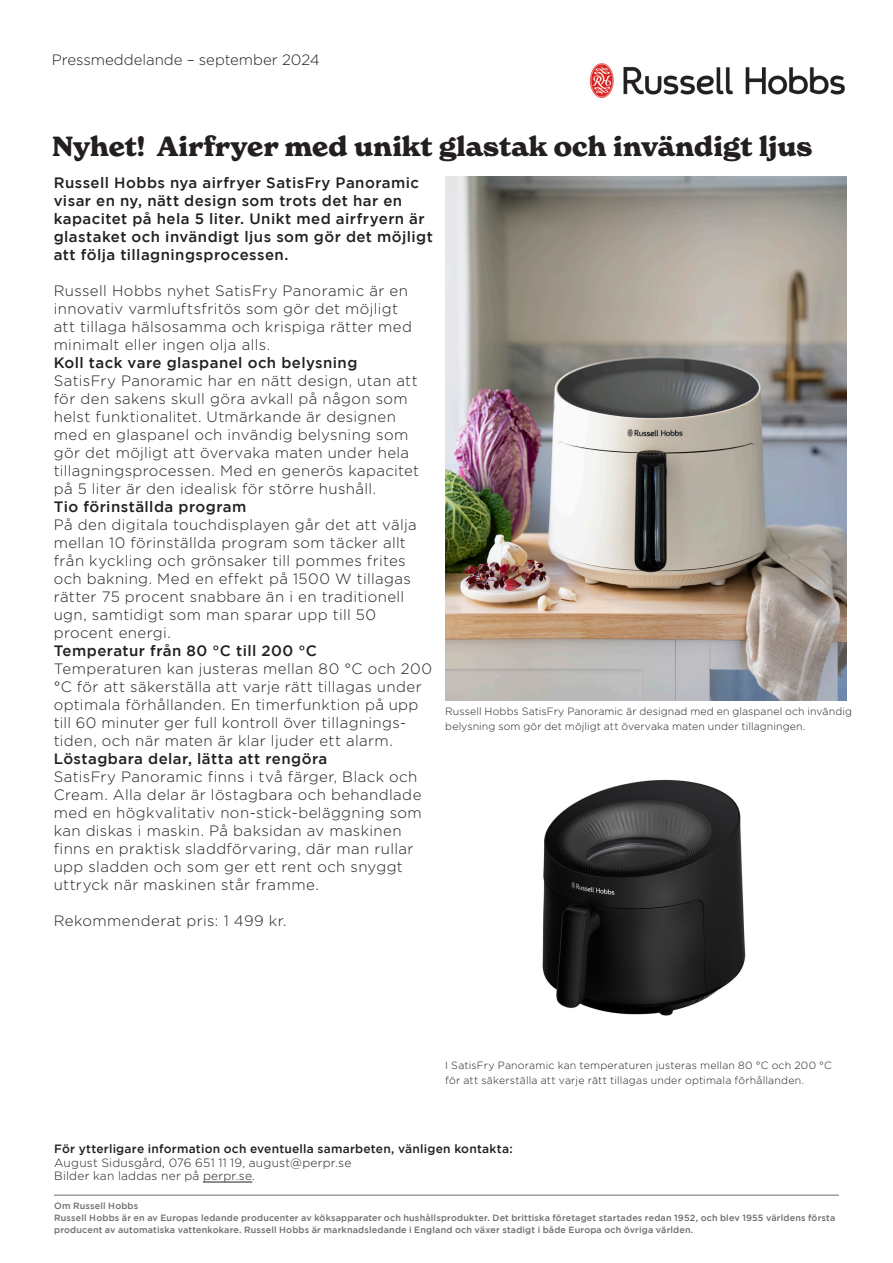
<style>
.page{position:relative;width:893px;height:1263px;background:#fff}
.page>*{position:absolute;margin:0;border:0;box-sizing:border-box;transform-origin:0 0}
.t1{font:700 27px "New Spirit";color:#231f20}
.t2{font:300 15px/18px "Gotham";letter-spacing:.025em;color:#231f20}
.t3{font:500 15px/18px "Gotham";letter-spacing:.03em;color:#231f20}
.t4{font:300 15px "Gotham";color:#231f20}
.t5{font:300 12px/13.5px "Gotham";letter-spacing:.015em;color:#231f20}
.t6{font:500 12px "Gotham";letter-spacing:.02em;color:#231f20}
.t7{font:300 10.5px/15px "Gotham";letter-spacing:.015em;color:#231f20}
.t8{font:500 9px/12px "Gotham";letter-spacing:.02em;color:#6c6d70}
.s1{font-weight:500}
</style>
<div class="page">
<img style="left:589px;top:63px;width:256px;height:35px">
<img style="left:445px;top:177px;width:401px;height:523px">
<hr style="left:54px;top:1195px;width:785px;height:1px;background:#6c6d70">
<hr style="left:203px;top:1182px;width:49px;height:1px;background:#231f20">
<img style="left:542px;top:779px;width:204px;height:237px">
<p class="t4" style="left:52px;top:51px;width:269px">Pressmeddelande – september 2024</p>
<p class="t1" style="left:52px;top:130px;width:762px">Nyhet! Airfryer med unikt glastak och invändigt ljus</p>
<p class="t3" style="left:54px;top:173px;width:381px">Russell Hobbs nya airfryer SatisFry Panoramic visar en ny, nätt design som trots det har en kapacitet på hela 5 liter. Unikt med airfryern är glastaket och invändigt ljus som gör det möjligt att följa tillagningsprocessen.</p>
<p class="t2" style="left:54px;top:281px;width:360px">Russell Hobbs nyhet SatisFry Panoramic är en innovativ varmluftsfritös som gör det möjligt att tillaga hälsosamma och krispiga rätter med minimalt eller ingen olja alls.</p>
<p class="t2" style="left:54px;top:353px;width:367px"><span class="s1">Koll tack vare glaspanel och belysning </span>SatisFry Panoramic har en nätt design, utan att för den sakens skull göra avkall på någon som helst funktionalitet. Utmärkande är designen med en glaspanel och invändig belysning som gör det möjligt att övervaka maten under hela tillagningsprocessen. Med en generös kapacitet på 5 liter är den idealisk för större hushåll.<br><span class="s1">Tio förinställda program</span></p>
<p class="t2" style="left:54px;top:515px;width:365px">På den digitala touchdisplayen går det att välja mellan 10 förinställda program som täcker allt från kyckling och grönsaker till pommes frites och bakning. Med en effekt på 1500 W tillagas rätter 75 procent snabbare än i en traditionell ugn, samtidigt som man sparar upp till 50 procent energi.</p>
<p class="t3" style="left:54px;top:641px;width:265px">Temperatur från 80 °C till 200 °C</p>
<p class="t2" style="left:54px;top:659px;width:380px">Temperaturen kan justeras mellan 80 °C och 200 °C för att säkerställa att varje rätt tillagas under optimala förhållanden. En timerfunktion på upp till 60 minuter ger full kontroll över tillagnings&shy;tiden, och när maten är klar ljuder ett alarm.</p>
<p class="t3" style="left:54px;top:749px;width:275px">Löstagbara delar, lätta att rengöra</p>
<p class="t2" style="left:54px;top:767px;width:370px">SatisFry Panoramic finns i två färger, Black och Cream. Alla delar är löstagbara och behandlade med en högkvalitativ non-stick-beläggning som kan diskas i maskin. På baksidan av maskinen finns en praktisk sladdförvaring, där man rullar upp sladden och som ger ett rent och snyggt uttryck när maskinen står framme.</p>
<p class="t2" style="left:54px;top:911px;width:234px">Rekommenderat pris: 1 499 kr.</p>
<p class="t7" style="left:445px;top:704px;width:408px">Russell Hobbs SatisFry Panoramic är designad med en glaspanel och invändig belysning som gör det möjligt att övervaka maten under tillagningen.</p>
<p class="t7" style="left:445px;top:1057px;width:388px">I SatisFry Panoramic kan temperaturen justeras mellan 80 °C och 200 °C för att säkerställa att varje rätt tillagas under optimala förhållanden.</p>
<p class="t6" style="left:54px;top:1142px;width:460px">För ytterligare information och eventuella samarbeten, vänligen kontakta:</p>
<p class="t5" style="left:54px;top:1156px;width:299px">August Sidusgård, 076 651 11 19, august@perpr.se<br>Bilder kan laddas ner på perpr.se.</p>
<p class="t8" style="left:54px;top:1200px;width:86px">Om Russell Hobbs</p>
<p class="t8" style="left:54px;top:1212px;width:783px">Russell Hobbs är en av Europas ledande producenter av köksapparater och hushållsprodukter. Det brittiska företaget startades redan 1952, och blev 1955 världens första producent av automatiska vattenkokare. Russell Hobbs är marknadsledande i England och växer stadigt i både Europa och övriga världen.</p>
</div>
